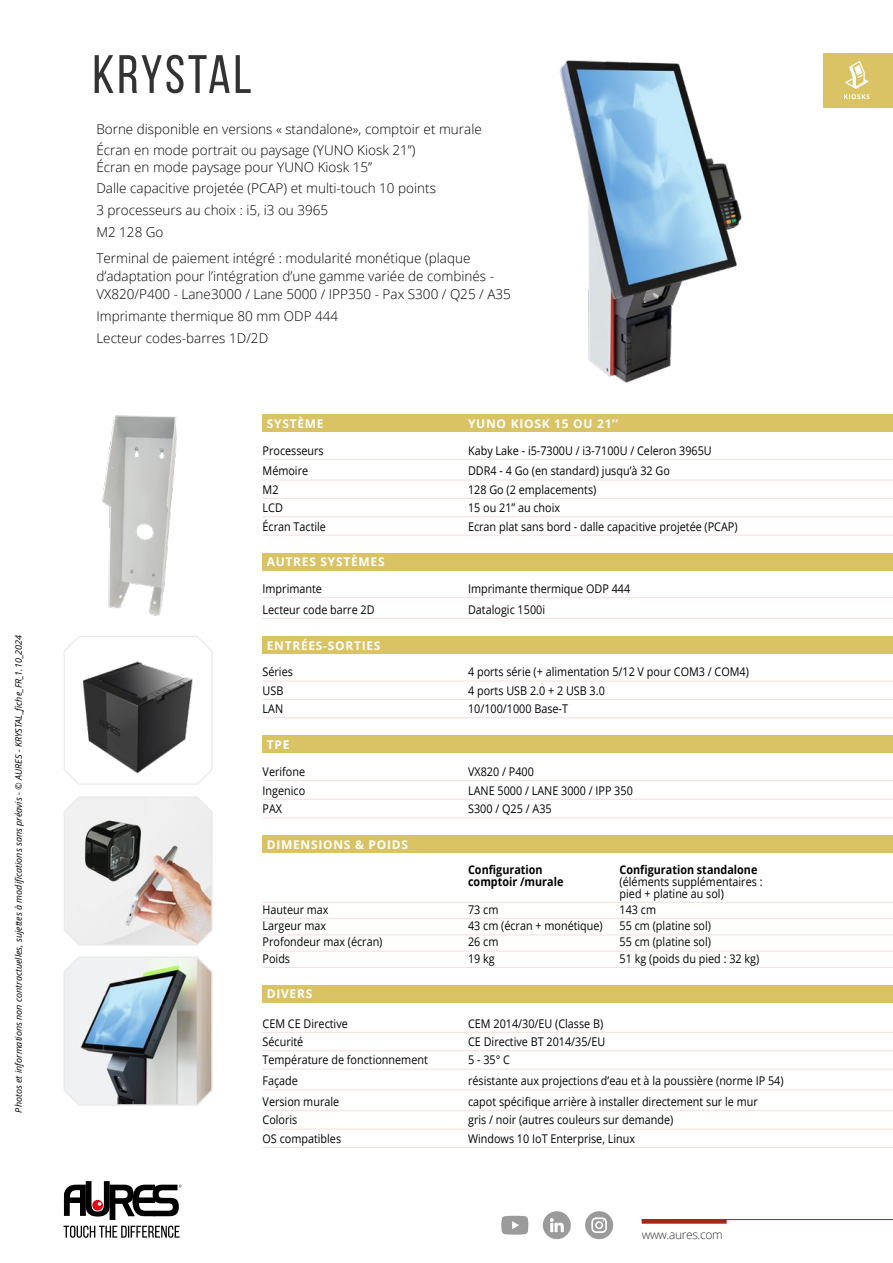
<style>
.page{position:relative;width:893px;height:1263px;background:#fff}
.page>*{position:absolute;margin:0;border:0;box-sizing:border-box;transform-origin:0 0}
.t1{font:54px "Bebas Neue";letter-spacing:.045em;color:#333}
.t2{font:300 13.5px/21.8px "Open Sans";color:#000}
.t3{font:12px/12px "Open Sans";color:#000;scale:.9 1}
.t4{font:700 12px "Open Sans";letter-spacing:.06em;color:#fff}
.t5{font:700 12px "Open Sans";color:#000;scale:.9 1}
.t6{font:300 12px "Open Sans";letter-spacing:-.03em;color:#333}
.t7{font:italic 9px "Open Sans";color:#000}
</style>
<div class="page">
<div style="left:823px;top:53px;width:70px;height:54px;background:#d9c365"></div>
<svg style="left:63px;top:1181px;width:119px;height:57px"></svg>
<div style="left:642px;top:1219px;width:85px;height:5px;background:#a62617"></div>
<hr style="left:642px;top:1219px;width:251px;height:1px;background:#a62617">
<svg style="left:844px;top:61px;width:26px;height:38px"></svg>
<svg style="left:585px;top:1211px;width:28px;height:28px"></svg>
<div style="left:263px;top:414px;width:630px;height:18px;background:#d9c365"></div>
<hr style="left:263px;top:459px;width:630px;height:1px;background:#f6dfd9">
<hr style="left:263px;top:480px;width:630px;height:1px;background:#f6dfd9">
<hr style="left:263px;top:498px;width:630px;height:1px;background:#f6dfd9">
<hr style="left:263px;top:516px;width:630px;height:1px;background:#f6dfd9">
<hr style="left:263px;top:535px;width:630px;height:1px;background:#f6dfd9">
<div style="left:263px;top:553px;width:630px;height:17px;background:#d9c365"></div>
<hr style="left:263px;top:597px;width:630px;height:1px;background:#f6dfd9">
<hr style="left:263px;top:618px;width:630px;height:1px;background:#f6dfd9">
<div style="left:263px;top:636px;width:630px;height:18px;background:#d9c365"></div>
<hr style="left:263px;top:681px;width:630px;height:1px;background:#f6dfd9">
<hr style="left:263px;top:699px;width:630px;height:1px;background:#f6dfd9">
<hr style="left:263px;top:717px;width:630px;height:1px;background:#f6dfd9">
<div style="left:263px;top:735px;width:630px;height:18px;background:#d9c365"></div>
<hr style="left:263px;top:780px;width:630px;height:1px;background:#f6dfd9">
<hr style="left:263px;top:799px;width:630px;height:1px;background:#f6dfd9">
<hr style="left:263px;top:817px;width:630px;height:1px;background:#f6dfd9">
<div style="left:263px;top:835px;width:630px;height:18px;background:#d9c365"></div>
<hr style="left:263px;top:902px;width:630px;height:1px;background:#f6dfd9">
<hr style="left:263px;top:918px;width:630px;height:1px;background:#f6dfd9">
<hr style="left:263px;top:934px;width:630px;height:1px;background:#f6dfd9">
<hr style="left:263px;top:951px;width:630px;height:1px;background:#f6dfd9">
<hr style="left:263px;top:967px;width:630px;height:1px;background:#f6dfd9">
<div style="left:263px;top:985px;width:630px;height:18px;background:#d9c365"></div>
<hr style="left:263px;top:1032px;width:630px;height:1px;background:#f6dfd9">
<hr style="left:263px;top:1050px;width:630px;height:1px;background:#f6dfd9">
<hr style="left:263px;top:1069px;width:630px;height:1px;background:#f6dfd9">
<hr style="left:263px;top:1089px;width:630px;height:1px;background:#f6dfd9">
<hr style="left:263px;top:1110px;width:630px;height:1px;background:#f6dfd9">
<hr style="left:263px;top:1129px;width:630px;height:1px;background:#f6dfd9">
<hr style="left:263px;top:1147px;width:630px;height:1px;background:#f6dfd9">
<svg style="left:543px;top:1211px;width:28px;height:28px"></svg>
<svg style="left:501px;top:1216px;width:27px;height:18px"></svg>
<svg style="left:63px;top:636px;width:150px;height:149px"></svg>
<svg style="left:63px;top:956px;width:150px;height:150px"></svg>
<svg style="left:63px;top:796px;width:150px;height:150px"></svg>
<img style="left:559px;top:60px;width:183px;height:323px">
<img style="left:102px;top:415px;width:75px;height:201px">
<p class="t7" style="left:12px;top:1112px;width:479px;rotate:-90deg">Photos et informations non contractuelles, sujettes à modifications sans préavis - © AURES - KRYSTAL_fiche_FR_1.10_2024</p>
<h1 class="t1" style="left:92px;top:45px;width:161px">KRYSTAL</h1>
<p class="t2" style="left:96px;top:118px;width:387px">Borne disponible en versions « standalone», comptoir et murale<br>Écran en mode portrait ou paysage (YUNO Kiosk 21’’)</p>
<p class="t2" style="left:96px;top:155px;width:341px">Écran en mode paysage pour YUNO Kiosk 15’’<br>Dalle capacitive projetée (PCAP) et multi-touch 10 points 3 processeurs au choix : i5, i3 ou 3965<br>M2 128 Go</p>
<p class="t2" style="left:96px;top:249px;width:416px;line-height:18px">Terminal de paiement intégré : modularité monétique (plaque d’adaptation pour l’intégration d’une gamme variée de combinés -<br>VX820/P400 - Lane3000 / Lane 5000 / IPP350 - Pax S300 / Q25 / A35</p>
<p class="t2" style="left:96px;top:305px;width:243px">Imprimante thermique 80 mm ODP 444<br>Lecteur codes-barres 1D/2D</p>
<p class="t4" style="left:267px;top:415px;width:58px">SYSTÈME</p>
<p class="t4" style="left:468px;top:415px;width:152px">YUNO KIOSK 15 OU 21’’</p>
<p class="t3" style="left:263px;top:444px;width:69px">Processeurs</p>
<p class="t3" style="left:468px;top:444px;width:272px">Kaby Lake - i5-7300U / i3-7100U / Celeron 3965U</p>
<p class="t3" style="left:263px;top:465px;width:52px">Mémoire</p>
<p class="t3" style="left:468px;top:465px;width:226px">DDR4 - 4 Go (en standard) jusqu’à 32 Go</p>
<p class="t3" style="left:263px;top:483px;width:19px">M2</p>
<p class="t3" style="left:468px;top:483px;width:144px">128 Go (2 emplacements)</p>
<p class="t3" style="left:263px;top:501px;width:24px">LCD</p>
<p class="t3" style="left:468px;top:501px;width:104px">15 ou 21’’ au choix</p>
<p class="t3" style="left:263px;top:520px;width:72px">Écran Tactile</p>
<p class="t3" style="left:468px;top:520px;width:301px">Ecran plat sans bord - dalle capacitive projetée (PCAP)</p>
<p class="t4" style="left:267px;top:553px;width:119px">AUTRES SYSTÈMES</p>
<p class="t3" style="left:263px;top:582px;width:67px">Imprimante</p>
<p class="t3" style="left:468px;top:582px;width:182px">Imprimante thermique ODP 444</p>
<p class="t3" style="left:263px;top:603px;width:126px">Lecteur code barre 2D</p>
<p class="t3" style="left:468px;top:603px;width:87px">Datalogic 1500i</p>
<p class="t4" style="left:267px;top:637px;width:115px">ENTRÉES-SORTIES</p>
<p class="t3" style="left:263px;top:666px;width:35px">Séries</p>
<p class="t3" style="left:468px;top:666px;width:314px">4 ports série (+ alimentation 5/12 V pour COM3 / COM4)</p>
<p class="t3" style="left:263px;top:684px;width:25px">USB</p>
<p class="t3" style="left:468px;top:684px;width:153px">4 ports USB 2.0 + 2 USB 3.0</p>
<p class="t3" style="left:263px;top:702px;width:24px">LAN</p>
<p class="t3" style="left:468px;top:702px;width:113px">10/100/1000 Base-T</p>
<p class="t4" style="left:267px;top:736px;width:24px">TPE</p>
<p class="t3" style="left:263px;top:765px;width:49px">Verifone</p>
<p class="t3" style="left:468px;top:765px;width:75px">VX820 / P400</p>
<p class="t3" style="left:263px;top:784px;width:49px">Ingenico</p>
<p class="t3" style="left:468px;top:784px;width:185px">LANE 5000 / LANE 3000 / IPP 350</p>
<p class="t3" style="left:263px;top:803px;width:23px">PAX</p>
<p class="t3" style="left:468px;top:803px;width:94px">S300 / Q25 / A35</p>
<p class="t4" style="left:267px;top:836px;width:143px">DIMENSIONS &amp; POIDS</p>
<p class="t5" style="left:468px;top:861px;width:84px">Configuration</p>
<p class="t5" style="left:620px;top:861px;width:155px">Configuration standalone</p>
<p class="t5" style="left:468px;top:873px;width:107px">comptoir /murale</p>
<p class="t3" style="left:620px;top:875px;width:160px">(éléments supplémentaires : pied + platine au sol)</p>
<p class="t3" style="left:263px;top:903px;width:75px">Hauteur max</p>
<p class="t3" style="left:468px;top:903px;width:35px">73 cm</p>
<p class="t3" style="left:620px;top:903px;width:42px">143 cm</p>
<p class="t3" style="left:263px;top:919px;width:72px">Largeur max</p>
<p class="t3" style="left:468px;top:919px;width:151px">43 cm (écran + monétique)</p>
<p class="t3" style="left:620px;top:919px;width:103px">55 cm (platine sol)</p>
<p class="t3" style="left:263px;top:936px;width:135px">Profondeur max (écran)</p>
<p class="t3" style="left:468px;top:936px;width:35px">26 cm</p>
<p class="t3" style="left:620px;top:936px;width:103px">55 cm (platine sol)</p>
<p class="t3" style="left:263px;top:952px;width:32px">Poids</p>
<p class="t3" style="left:468px;top:952px;width:31px">19 kg</p>
<p class="t3" style="left:620px;top:952px;width:157px">51 kg (poids du pied : 32 kg)</p>
<p class="t4" style="left:267px;top:985px;width:47px">DIVERS</p>
<p class="t3" style="left:263px;top:1017px;width:96px">CEM CE Directive</p>
<p class="t3" style="left:468px;top:1017px;width:152px">CEM 2014/30/EU (Classe B)</p>
<p class="t3" style="left:263px;top:1035px;width:47px">Sécurité</p>
<p class="t3" style="left:468px;top:1035px;width:154px">CE Directive BT 2014/35/EU</p>
<p class="t3" style="left:263px;top:1054px;width:185px">Température de fonctionnement</p>
<p class="t3" style="left:468px;top:1054px;width:48px">5 - 35° C</p>
<p class="t3" style="left:263px;top:1074px;width:41px">Façade</p>
<p class="t3" style="left:468px;top:1074px;width:352px">résistante aux projections d’eau et à la poussière (norme IP 54)</p>
<p class="t3" style="left:263px;top:1095px;width:87px">Version murale</p>
<p class="t3" style="left:468px;top:1095px;width:323px">capot spécifique arrière à installer directement sur le mur</p>
<p class="t3" style="left:263px;top:1114px;width:40px">Coloris</p>
<p class="t3" style="left:468px;top:1114px;width:230px">gris / noir (autres couleurs sur demande)</p>
<p class="t3" style="left:263px;top:1132px;width:89px">OS compatibles</p>
<p class="t3" style="left:468px;top:1132px;width:187px">Windows 10 IoT Enterprise, Linux</p>
<p class="t6" style="left:642px;top:1226px;width:83px">www.aures.com</p>
</div>
